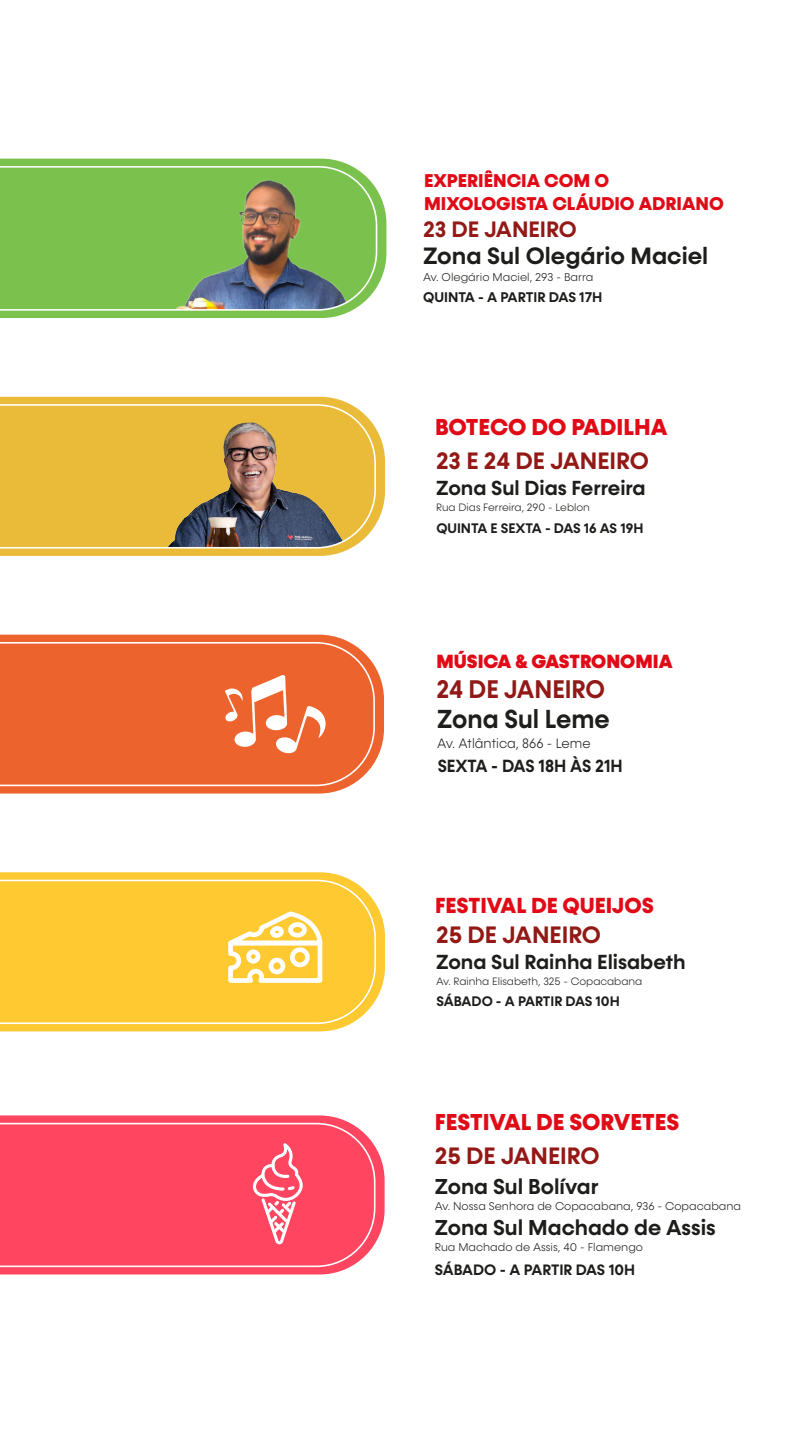
<style>
.page{position:relative;width:810px;height:1440px;background:#fff}
.page>*{position:absolute;margin:0;border:0;box-sizing:border-box;transform-origin:0 0}
.t1{font:600 26.33px "Konnect";color:#1e1e1c;scale:.95 1}
.t2{font:600 25.72px "Konnect";color:#911917;scale:.95 1}
.t3{font:600 24px "Konnect";color:#921915}
.t4{font:600 23.92px "Konnect";color:#921915}
.t5{font:600 23.85px "Konnect";color:#1d1d1b}
.t6{font:800 23.25px "Konnect";color:#e10b17}
.t7{font:800 23.17px "Konnect";color:#e10b17}
.t8{font:600 22.5px "Konnect";color:#921915}
.t9{font:800 21.98px "Konnect";color:#e10b17}
.t10{font:600 21.75px "Konnect";color:#1d1d1b}
.t11{font:600 20.55px "Konnect";color:#1d1d1b}
.t12{font:900 19.27px "Konnect";color:#e10b17}
.t13{font:800 18.67px/22.4px "Konnect";color:#e10b17}
.t14{font:600 17.77px "Konnect";color:#1e1e1c;scale:.95 1}
.t15{font:600 15.23px "Konnect";color:#1d1d1b}
.t16{font:600 14.17px "Konnect";color:#1d1d1b}
.t17{font:600 13.95px "Konnect";color:#1d1d1b}
.t18{font:300 13.8px "Konnect";color:#1e1e1c;scale:.95 1}
.t19{font:300 11.48px "Konnect";color:#1d1d1b}
.t20{font:300 11.4px "Konnect";color:#1d1d1b}
.t21{font:300 10.73px "Konnect";color:#1d1d1b}
</style>
<div class="page">
<svg style="left:0;top:397px;width:385px;height:159px;fill:#eabb39"></svg>
<svg style="left:0;top:404px;width:376px;height:145px;background:#d0aa48"></svg>
<svg style="left:0;top:1115px;width:385px;height:159px;fill:#ff4560"></svg>
<svg style="left:0;top:1123px;width:375px;height:144px;background:#ff4f68"></svg>
<svg style="left:0;top:635px;width:384px;height:159px;fill:#ed632e"></svg>
<div style="left:0;top:642px;width:375px;height:144px;background:#ed632e"></div>
<svg style="left:223px;top:675px;width:105px;height:80px"></svg>
<svg style="left:0;top:872px;width:385px;height:159px;fill:#ffc931"></svg>
<div style="left:0;top:880px;width:376px;height:144px;background:#ffc931"></div>
<svg style="left:210px;top:909px;width:115px;height:76px"></svg>
<svg style="left:0;top:159px;width:386px;height:159px;fill:#7bc14d"></svg>
<svg style="left:0;top:166px;width:377px;height:145px;background:#7db258"></svg>
<h3 class="t13" style="left:424px;top:170px;width:301px">EXPERIÊNCIA COM O<br>MIXOLOGISTA CLÁUDIO ADRIANO</h3>
<h3 class="t5" style="left:423px;top:242px;width:287px">Zona Sul Olegário Maciel</h3>
<p class="t19" style="left:423px;top:270px;width:172px">Av. Olegário Maciel, 293 - Barra</p>
<h3 class="t8" style="left:423px;top:216px;width:155px">23 DE JANEIRO</h3>
<p class="t16" style="left:423px;top:289px;width:181px">QUINTA - A PARTIR DAS 17H</p>
<h3 class="t6" style="left:435px;top:413px;width:234px">BOTECO DO PADILHA</h3>
<h3 class="t3" style="left:436px;top:447px;width:214px">23 E 24 DE JANEIRO</h3>
<h3 class="t11" style="left:436px;top:476px;width:211px">Zona Sul Dias Ferreira</h3>
<p class="t21" style="left:436px;top:501px;width:155px">Rua Dias Ferreira, 290 - Leblon</p>
<p class="t17" style="left:436px;top:520px;width:209px">QUINTA E SEXTA - DAS 16 AS 19H</p>
<h3 class="t12" style="left:436px;top:650px;width:238px">MÚSICA &amp; GASTRONOMIA</h3>
<h2 class="t2" style="left:436px;top:674px;width:179px">24 DE JANEIRO</h2>
<h1 class="t1" style="left:437px;top:703px;width:183px">Zona Sul Leme</h1>
<p class="t18" style="left:437px;top:735px;width:163px">Av. Atlântica, 866 - Leme</p>
<h3 class="t14" style="left:438px;top:755px;width:196px">SEXTA - DAS 18H ÀS 21H</h3>
<h3 class="t9" style="left:435px;top:892px;width:220px">FESTIVAL DE QUEIJOS</h3>
<h3 class="t3" style="left:436px;top:921px;width:167px">25 DE JANEIRO</h3>
<h3 class="t11" style="left:436px;top:950px;width:251px">Zona Sul Rainha Elisabeth</h3>
<p class="t21" style="left:436px;top:975px;width:208px">Av. Rainha Elisabeth, 325 - Copacabana</p>
<p class="t17" style="left:436px;top:993px;width:185px">SÁBADO - A PARTIR DAS 10H</p>
<h3 class="t7" style="left:435px;top:1108px;width:246px">FESTIVAL DE SORVETES</h3>
<h3 class="t4" style="left:435px;top:1141px;width:166px">25 DE JANEIRO</h3>
<h3 class="t10" style="left:435px;top:1173px;width:165px">Zona Sul Bolívar</h3>
<p class="t20" style="left:435px;top:1200px;width:308px">Av. Nossa Senhora de Copacabana, 936 - Copacabana</p>
<h3 class="t10" style="left:435px;top:1214px;width:283px">Zona Sul Machado de Assis</h3>
<p class="t20" style="left:435px;top:1241px;width:210px">Rua Machado de Assis, 40 - Flamengo</p>
<h3 class="t15" style="left:435px;top:1261px;width:202px">SÁBADO - A PARTIR DAS 10H</h3>
</div>
